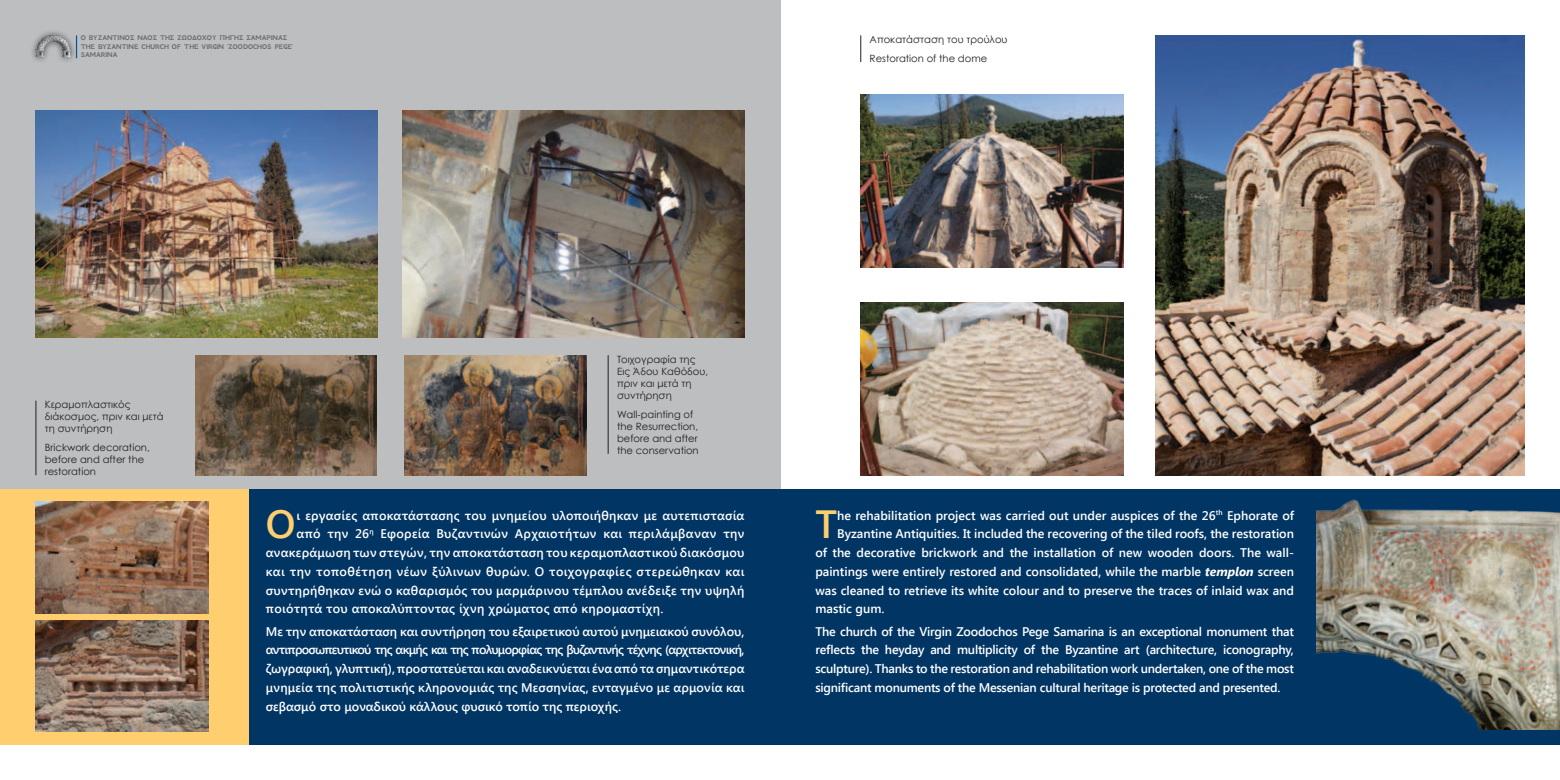
<style>
.page{position:relative;width:1560px;height:780px;background:#fff}
.page>*{position:absolute;margin:0;border:0;box-sizing:border-box;transform-origin:0 0}
.t1{font:600 39.25px "Segoe UI";color:#ffce6f}
.t2{font:600 12.5px/18.8px "Segoe UI";color:#fff;text-align:justify}
.t3{font:600 12.5px "Segoe UI";letter-spacing:.02em;color:#fff}
.t4{font:600 12.5px "Segoe UI";letter-spacing:.03em;color:#fff}
.t5{font:600 12.5px "Segoe UI";letter-spacing:.025em;color:#fff}
.t6{font:10px/12px "Century Gothic";color:#231f20}
.t7{font:700 7.5px/9.2px "GFS Neohellenic";color:#6d6f71}
.s1{font-weight:700;font-style:italic}
</style>
<div class="page">
<div style="left:0;top:0;width:780px;height:504px;background:#bcbec0"></div>
<img style="left:402px;top:111px;width:342px;height:226px">
<img style="left:35px;top:111px;width:343px;height:226px">
<img style="left:1155px;top:35px;width:369px;height:440px">
<div style="left:173px;top:489px;width:1386px;height:255px;background:#003564"></div>
<div style="left:0;top:489px;width:248px;height:255px;background:#ffce6f"></div>
<img style="left:1316px;top:499px;width:243px;height:230px">
<img style="left:195px;top:355px;width:182px;height:120px">
<img style="left:404px;top:355px;width:182px;height:120px">
<hr style="left:607px;top:355px;width:1px;height:99px;background:#231f20">
<svg style="left:860px;top:35px;width:1px;height:27px"></svg>
<hr style="left:35px;top:400px;width:1px;height:75px;background:#231f20">
<div style="left:29px;top:29px;width:48px;height:34px;background:#231f20;opacity:.75"></div>
<img style="left:33px;top:34px;width:40px;height:28px">
<img style="left:860px;top:94px;width:263px;height:174px">
<img style="left:860px;top:302px;width:263px;height:173px">
<img style="left:35px;top:501px;width:174px;height:112px">
<img style="left:35px;top:620px;width:174px;height:111px">
<p class="t7" style="left:81px;top:33px;width:214px">Ο ΒΥΖΑΝΤΙΝΟΣ ΝΑΟΣ ΤΗΣ ΖΩΟΔΟΧΟΥ ΠΗΓΗΣ ΣΑΜΑΡΙΝΑΣ<br>THE BYZANTINE CHURCH OF THE VIRGIN ‘ZOODOCHOS PEGE’</p>
<p class="t7" style="left:81px;top:49px;width:38px">SAMARINA</p>
<p class="t6" style="left:869px;top:30px;width:139px;line-height:19.1px">Aποκατάσταση του τρούλου<br>Restoration of the dome</p>
<p class="t6" style="left:45px;top:398px;width:120px">Κεραμοπλαστικός διάκοσμος, πριν και μετά τη συντήρηση</p>
<p class="t6" style="left:45px;top:441px;width:106px">Brickwork decoration, before and after the restoration</p>
<p class="t6" style="left:617px;top:353px;width:93px">Τοιχογραφία της<br>Εις Άδου Καθόδου, πριν και μετά τη συντήρηση</p>
<p class="t6" style="left:617px;top:408px;width:83px">Wall-painting of the Resurrection, before and after the conservation</p>
<h1 class="t1" style="left:266px;top:497px;width:31px">Ο</h1>
<p class="t3" style="left:296px;top:506px;width:449px">ι εργασίες αποκατάστασης του μνημείου υλοποιήθηκαν με αυτεπιστασία</p>
<p class="t5" style="left:296px;top:525px;width:449px">από την 26<sup>η</sup> Εφορεία Βυζαντινών Αρχαιοτήτων και περιλάμβαναν την</p>
<p class="t3" style="left:266px;top:544px;width:480px">ανακεράμωση των στεγών, την αποκατάσταση του κεραμοπλαστικού διακόσμου</p>
<p class="t4" style="left:266px;top:562px;width:480px">και την τοποθέτηση νέων ξύλινων θυρών. Ο τοιχογραφίες στερεώθηκαν και</p>
<p class="t3" style="left:266px;top:581px;width:480px">συντηρήθηκαν ενώ ο καθαρισμός του μαρμάρινου τέμπλου ανέδειξε την υψηλή</p>
<p class="t3" style="left:266px;top:600px;width:399px">ποιότητά του αποκαλύπτοντας ίχνη χρώματος από κηρομαστίχη.</p>
<p class="t2" style="left:266px;top:621px;width:480px">Με την αποκατάσταση και συντήρηση του εξαιρετικού αυτού μνημειακού συνόλου, αντιπροσωπευτικού της ακμής και της πολυμορφίας της βυζαντινής τέχνης (αρχιτεκτονική, ζωγραφική, γλυπτική), προστατεύεται και αναδεικνύεται ένα από τα σημαντικότερα μνημεία της πολιτιστικής κληρονομιάς της Μεσσηνίας, ενταγμένο με αρμονία και σεβασμό στο μοναδικού κάλλους φυσικό τοπίο της περιοχής.</p>
<h1 class="t1" style="left:815px;top:497px;width:23px">T</h1>
<p class="t2" style="left:837px;top:505px;width:458px">he rehabilitation project was carried out under auspices of the 26<sup>th</sup> Ephorate of</p>
<p class="t2" style="left:837px;top:524px;width:458px">Byzantine Antiquities. It included the recovering of the tiled roofs, the restoration</p>
<p class="t2" style="left:815px;top:542px;width:480px">of the decorative brickwork and the installation of new wooden doors. The wall-</p>
<p class="t2" style="left:815px;top:561px;width:480px">paintings were entirely restored and consolidated, while the marble <span class="s1">templon</span> screen</p>
<p class="t2" style="left:815px;top:580px;width:480px">was cleaned to retrieve its white colour and to preserve the traces of inlaid wax and</p>
<p class="t2" style="left:815px;top:599px;width:70px">mastic gum.</p>
<p class="t2" style="left:815px;top:621px;width:480px">The church of the Virgin Zoodochos Pege Samarina is an exceptional monument that reflects the heyday and multiplicity of the Byzantine art (architecture, iconography, sculpture). Thanks to the restoration and rehabilitation work undertaken, one of the most significant monuments of the Messenian cultural heritage is protected and presented.</p>
</div>
